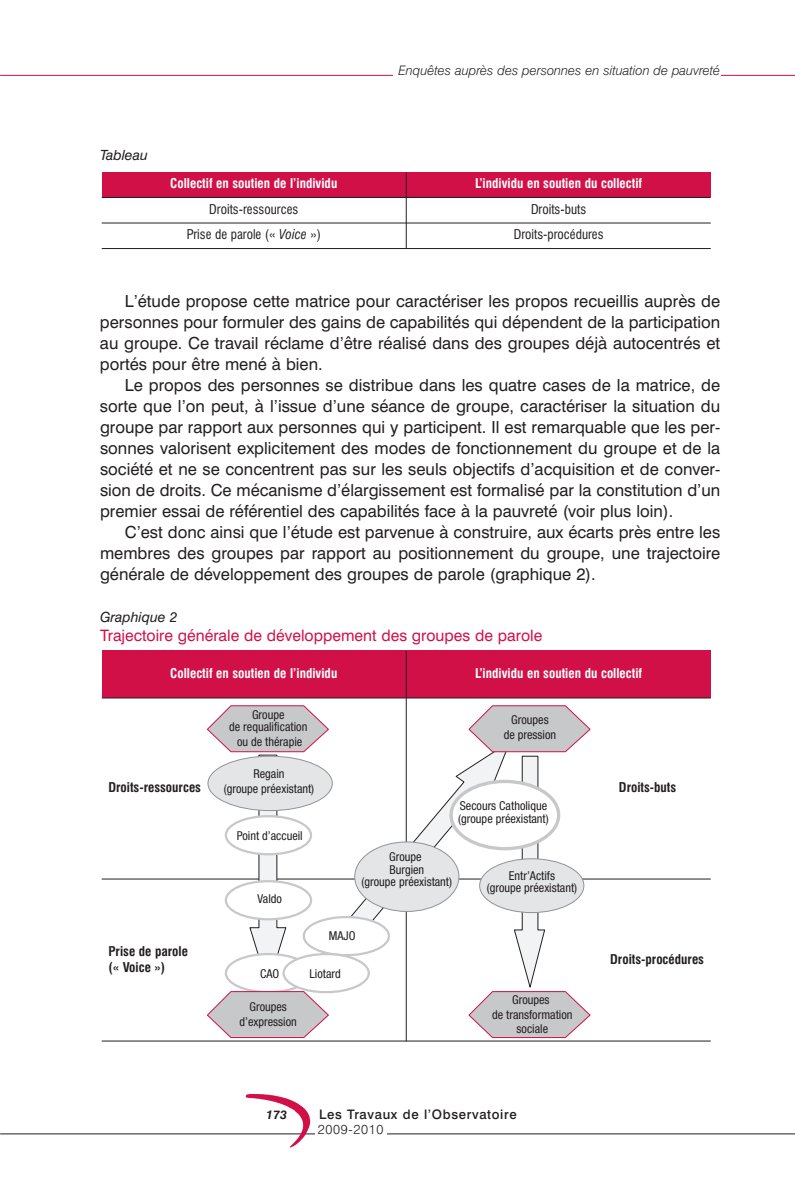
<style>
.page{position:relative;width:795px;height:1193px;background:#fff}
.page>*{position:absolute;margin:0;border:0;box-sizing:border-box;transform-origin:0 0}
.t1{font:16.62px/21px "Swiss 721 BT";color:#231f20;text-align:justify}
.t2{font:15.75px "Swiss 721 BT";color:#d11048}
.t3{font:italic 14px "Swiss 721 BT";color:#231f20}
.t4{font:700 condensed 13.12px "Swiss 721 BT";color:#fff}
.t5{font:condensed 13.12px "Swiss 721 BT";color:#231f20}
.t6{font:700 condensed 13.12px/15.8px "Swiss 721 BT";color:#231f20}
.t7{font:italic 300 13.12px "Swiss 721 BT";color:#231f20}
.t8{font:500 13.12px "Swiss 721 BT";letter-spacing:.05em;color:#231f20}
.t9{font:300 13.12px "Swiss 721 BT";letter-spacing:.05em;color:#231f20}
.t10{font:condensed 12.25px/12.2px "Helvetica Neue";color:#231f20;text-align:center}
.t11{font:italic 700 12.25px "Swiss 721 BT";color:#231f20}
.s1{font-style:italic}
</style>
<div class="page">
<hr style="left:1px;top:1133px;width:794px;height:1px;background:#231f20">
<div style="left:102px;top:172px;width:304px;height:25px;background:#d11048"></div>
<div style="left:406px;top:172px;width:304px;height:25px;background:#d11048"></div>
<hr style="left:406px;top:172px;width:1px;height:77px;background:#231f20">
<hr style="left:102px;top:197px;width:608px;height:1px;background:#231f20">
<hr style="left:102px;top:222px;width:608px;height:1px;background:#231f20">
<hr style="left:102px;top:248px;width:608px;height:1px;background:#231f20">
<div style="left:102px;top:650px;width:304px;height:47px;background:#d11048"></div>
<div style="left:406px;top:650px;width:304px;height:47px;background:#d11048"></div>
<hr style="left:406px;top:650px;width:1px;height:391px;background:#231f20">
<hr style="left:102px;top:697px;width:608px;height:1px;background:#231f20">
<hr style="left:102px;top:878px;width:608px;height:1px;background:#231f20">
<hr style="left:102px;top:1040px;width:608px;height:1px;background:#231f20">
<svg style="left:245px;top:1093px;width:65px;height:54px"></svg>
<div style="left:315px;top:1124px;width:72px;height:16px;background:#fff"></div>
<hr style="left:1px;top:75px;width:794px;height:1px;background:#d11048">
<div style="left:393px;top:65px;width:327px;height:20px;background:#fff"></div>
<svg style="left:345px;top:705px;width:246px;height:332px"></svg>
<div style="left:304px;top:916px;width:85px;height:38px;background:#fff;border-radius:50%"></div>
<div style="left:303px;top:915px;width:87px;height:41px;border:2px solid #c7c8ca;border-radius:50%"></div>
<div style="left:451px;top:781px;width:107px;height:67px;background:#fff;border-radius:50%"></div>
<div style="left:449px;top:779px;width:111px;height:71px;border:3px solid #c7c8ca;border-radius:50%"></div>
<div style="left:355px;top:841px;width:104px;height:70px;background:#e4e5e7;border-radius:50%"></div>
<div style="left:354px;top:841px;width:105px;height:70px;border:1px solid #919396;border-radius:50%"></div>
<div style="left:479px;top:858px;width:105px;height:54px;background:#e4e5e7;border-radius:50%"></div>
<div style="left:479px;top:858px;width:105px;height:54px;border:1px solid #919396;border-radius:50%"></div>
<div style="left:283px;top:953px;width:86px;height:38px;background:#fff;border-radius:50%"></div>
<div style="left:282px;top:952px;width:88px;height:41px;border:2px solid #c7c8ca;border-radius:50%"></div>
<svg style="left:206px;top:705px;width:123px;height:332px"></svg>
<p class="t7" style="left:398px;top:65px;width:323px">Enquêtes auprès des personnes en situation de pauvreté</p>
<p class="t3" style="left:100px;top:149px;width:49px">Tableau</p>
<p class="t4" style="left:170px;top:178px;width:169px">Collectif en soutien de l’individu</p>
<p class="t4" style="left:475px;top:178px;width:169px">L’individu en soutien du collectif</p>
<p class="t5" style="left:209px;top:204px;width:90px">Droits-ressources</p>
<p class="t5" style="left:531px;top:204px;width:57px">Droits-buts</p>
<p class="t5" style="left:187px;top:229px;width:136px">Prise de parole (« <span class="s1">Voice</span> »)</p>
<p class="t5" style="left:514px;top:229px;width:91px">Droits-procédures</p>
<p class="t1" style="left:100px;top:292px;width:622px;text-indent:25px">L’étude propose cette matrice pour caractériser les propos recueillis auprès de personnes pour formuler des gains de capabilités qui dépendent de la participation au groupe. Ce travail réclame d’être réalisé dans des groupes déjà autocentrés et portés pour être mené à bien.</p>
<p class="t1" style="left:100px;top:376px;width:622px;text-indent:25px">Le propos des personnes se distribue dans les quatre cases de la matrice, de sorte que l’on peut, à l’issue d’une séance de groupe, caractériser la situation du groupe par rapport aux personnes qui y participent. Il est remarquable que les per&shy;sonnes valorisent explicitement des modes de fonctionnement du groupe et de la société et ne se concentrent pas sur les seuls objectifs d’acquisition et de conver&shy;sion de droits. Ce mécanisme d’élargissement est formalisé par la constitution d’un premier essai de référentiel des capabilités face à la pauvreté (voir plus loin).</p>
<p class="t1" style="left:100px;top:523px;width:622px;text-indent:25px">C’est donc ainsi que l’étude est parvenue à construire, aux écarts près entre les membres des groupes par rapport au positionnement du groupe, une trajectoire générale de développement des groupes de parole (graphique 2).</p>
<p class="t3" style="left:100px;top:611px;width:79px">Graphique 2</p>
<p class="t2" style="left:100px;top:629px;width:444px">Trajectoire générale de développement des groupes de parole</p>
<p class="t4" style="left:170px;top:668px;width:169px">Collectif en soutien de l’individu</p>
<p class="t4" style="left:475px;top:668px;width:169px">L’individu en soutien du collectif</p>
<p class="t10" style="left:229px;top:709px;width:80px">Groupe<br>de requalification</p>
<p class="t10" style="left:237px;top:736px;width:67px">ou de thérapie</p>
<p class="t10" style="left:504px;top:713px;width:54px;line-height:14.7px">Groupes<br>de pression</p>
<p class="t10" style="left:224px;top:767px;width:92px;line-height:14.7px">Regain<br>(groupe préexistant)</p>
<p class="t10" style="left:237px;top:830px;width:67px">Point d’accueil</p>
<p class="t6" style="left:108px;top:780px;width:94px">Droits-ressources</p>
<p class="t6" style="left:619px;top:780px;width:59px">Droits-buts</p>
<p class="t10" style="left:458px;top:800px;width:92px;text-align:left">Secours Catholique (groupe préexistant)</p>
<p class="t10" style="left:257px;top:893px;width:26px">Valdo</p>
<p class="t10" style="left:361px;top:851px;width:92px">Groupe<br>Burgien<br>(groupe préexistant)</p>
<p class="t10" style="left:329px;top:930px;width:28px">MAJO</p>
<p class="t10" style="left:487px;top:870px;width:92px">Entr’Actifs<br>(groupe préexistant)</p>
<p class="t6" style="left:108px;top:944px;width:81px">Prise de parole (« Voice »)</p>
<p class="t6" style="left:610px;top:951px;width:95px">Droits-procédures</p>
<p class="t10" style="left:260px;top:968px;width:21px">CAO</p>
<p class="t10" style="left:239px;top:999px;width:59px;line-height:14.7px">Groupes d’expression</p>
<p class="t10" style="left:309px;top:968px;width:33px">Liotard</p>
<p class="t10" style="left:492px;top:992px;width:82px;line-height:14.7px">Groupes<br>de transformation sociale</p>
<p class="t11" style="left:266px;top:1110px;width:22px">173</p>
<p class="t8" style="left:319px;top:1109px;width:199px">Les Travaux de l’Observatoire</p>
<p class="t9" style="left:318px;top:1124px;width:67px">2009-2010</p>
</div>
